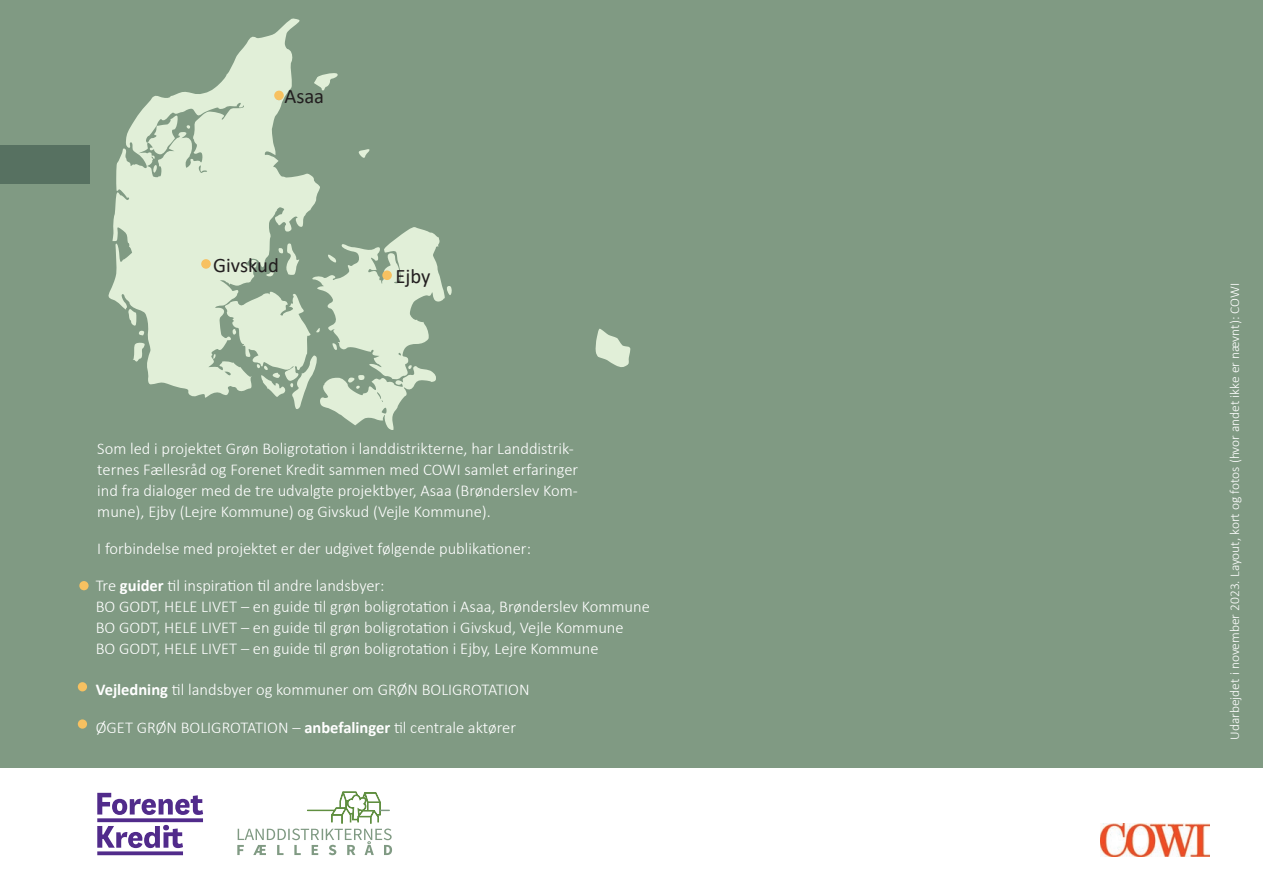
<style>
.page{position:relative;width:1263px;height:893px;background:#fff}
.page>*{position:absolute;margin:0;border:0;box-sizing:border-box;transform-origin:0 0}
.t1{font:20.7px "Calibri";color:#231f20}
.Body_Text{font:300 16.5px/21px "Calibri";color:#fff}
.Body_Text-2{font:300 13.5px "Calibri";color:#fff}
.s1{font-weight:700}
</style>
<div class="page">
<div style="left:0;top:0;width:1263px;height:767px;background:#809a83"></div>
<svg style="left:108px;top:18px;width:344px;height:412px"></svg>
<svg style="left:595px;top:329px;width:36px;height:38px"></svg>
<div style="left:382px;top:270px;width:10px;height:10px;background:#f7c161;border-radius:50%"></div>
<div style="left:274px;top:91px;width:10px;height:9px;background:#f7c161;border-radius:50%"></div>
<div style="left:201px;top:259px;width:10px;height:10px;background:#f7c161;border-radius:50%"></div>
<div style="left:79px;top:581px;width:10px;height:9px;background:#f7c161;border-radius:50%"></div>
<div style="left:78px;top:682px;width:9px;height:9px;background:#f7c161;border-radius:50%"></div>
<div style="left:78px;top:719px;width:9px;height:10px;background:#f7c161;border-radius:50%"></div>
<img style="left:1100px;top:824px;width:109px;height:32px">
<div style="left:0;top:145px;width:89px;height:38px;background:#577161"></div>
<svg style="left:97px;top:793px;width:106px;height:62px"></svg>
<svg style="left:237px;top:792px;width:155px;height:63px"></svg>
<p class="t1" style="left:284px;top:82px;width:41px">Asaa</p>
<p class="t1" style="left:213px;top:251px;width:67px">Givskud</p>
<p class="t1" style="left:395px;top:262px;width:37px">Ejby</p>
<p class="Body_Text" style="left:97px;top:438px;width:482px">Som led i projektet Grøn Boligrotation i landdistrikterne, har Landdistrik&shy;ternes Fællesråd og Forenet Kredit sammen med COWI samlet erfaringer ind fra dialoger med de tre udvalgte projektbyer, Asaa (Brønderslev Kom&shy;mune), Ejby (Lejre Kommune) og Givskud (Vejle Kommune).</p>
<p class="Body_Text" style="left:97px;top:538px;width:435px">I forbindelse med projektet er der udgivet følgende publikationer:</p>
<p class="Body_Text" style="left:96px;top:575px;width:555px">Tre <span class="s1">guider</span> til inspiration til andre landsbyer:<br>BO GODT, HELE LIVET – en guide til grøn boligrotation i Asaa, Brønderslev Kommune BO GODT, HELE LIVET – en guide til grøn boligrotation i Givskud, Vejle Kommune<br>BO GODT, HELE LIVET – en guide til grøn boligrotation i Ejby, Lejre Kommune</p>
<p class="Body_Text" style="left:96px;top:679px;width:435px"><span class="s1">Vejledning</span> til landsbyer og kommuner om GRØN BOLIGROTATION</p>
<p class="Body_Text" style="left:96px;top:717px;width:422px">ØGET GRØN BOLIGROTATION – <span class="s1">anbefalinger</span> til centrale aktører</p>
<p class="Body_Text-2" style="left:1226px;top:740px;width:459px;rotate:-90deg">Udarbejdet i november 2023. Layout, kort og fotos (hvor andet ikke er nævnt): COWI</p>
</div>
